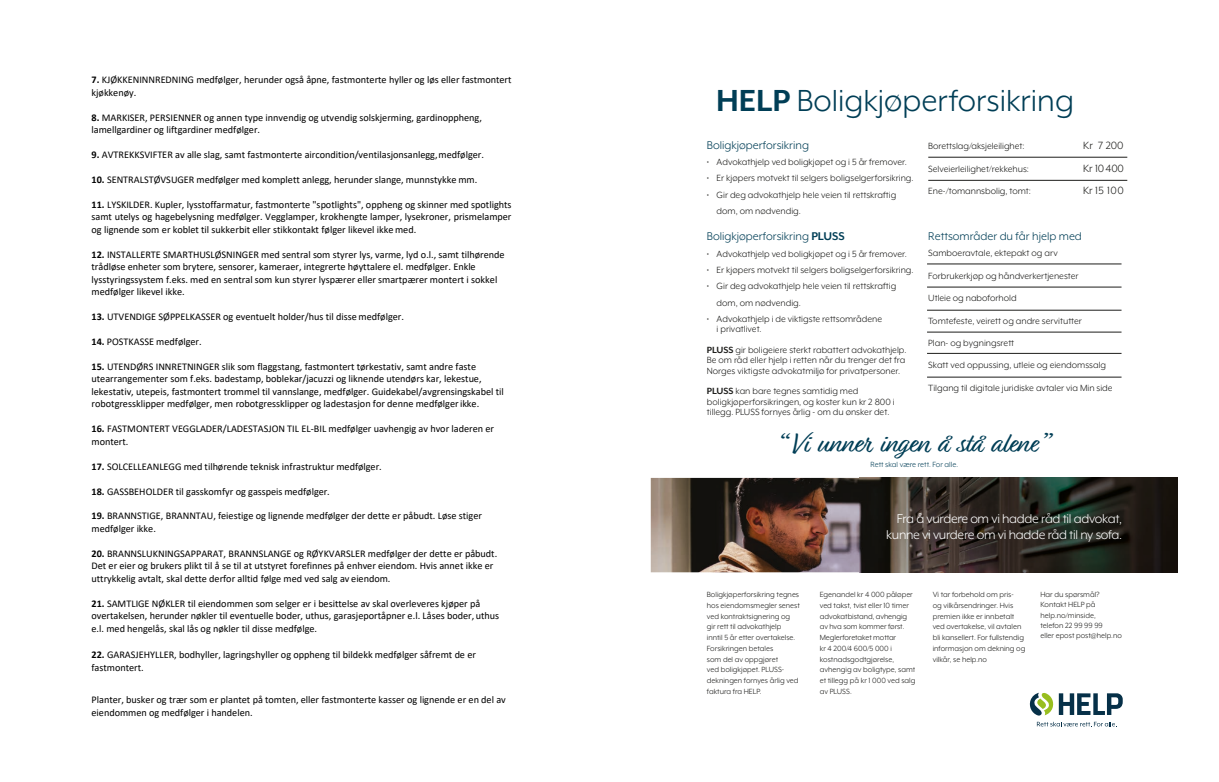
<style>
.page{position:relative;width:1219px;height:782px;background:#fff}
.page>*{position:absolute;margin:0;border:0;box-sizing:border-box;transform-origin:0 0}
.t1{font:35px "Mr Eaves XL Mod OT";color:#003e56}
.t2{font:29.3px "Relation";letter-spacing:-.02em;color:#003e56}
.t3{font:14.6px/16.4px "Mr Eaves XL Mod OT";letter-spacing:-.02em;color:#fff;text-align:right}
.t4{font:12.9px "Mr Eaves XL Mod OT";color:#003e56}
.t5{font:12px "Mr Eaves XL Mod OT";color:#1d1d1b}
.t6{font:10.3px/22.4px "Mr Eaves XL Mod OT";color:#1d1d1b}
.t7{font:10.2px/12.5px "Calibri";color:#000}
.t8{font:8.6px/10.8px "Mr Eaves XL Mod OT";color:#1d1d1b}
.t9{font:8.6px "Mr Eaves XL Mod OT";color:#003e56}
.s1{font-weight:700}
</style>
<div class="page">
<img style="left:651px;top:477px;width:209px;height:95px">
<hr style="left:928px;top:157px;width:199px;height:1px;background:#1d1d1b">
<hr style="left:928px;top:180px;width:199px;height:1px;background:#1d1d1b">
<hr style="left:927px;top:264px;width:194px;height:1px;background:#1d1d1b">
<hr style="left:927px;top:287px;width:194px;height:1px;background:#1d1d1b">
<hr style="left:927px;top:310px;width:194px;height:1px;background:#1d1d1b">
<hr style="left:927px;top:332px;width:194px;height:1px;background:#1d1d1b">
<hr style="left:927px;top:353px;width:194px;height:1px;background:#1d1d1b">
<hr style="left:927px;top:377px;width:194px;height:1px;background:#1d1d1b">
<svg style="left:1029px;top:692px;width:94px;height:23px"></svg>
<svg style="left:1037px;top:721px;width:78px;height:5px"></svg>
<img style="left:860px;top:477px;width:318px;height:95px">
<p class="t7" style="left:91px;top:73px;width:422px"><span class="s1">7.</span> KJØKKENINNREDNING medfølger, herunder også åpne, fastmonterte hyller og løs eller fastmontert kjøkkenøy.</p>
<p class="t7" style="left:91px;top:111px;width:392px"><span class="s1">8.</span> MARKISER, PERSIENNER og annen type innvendig og utvendig solskjerming, gardinoppheng, lamellgardiner og liftgardiner medfølger.</p>
<p class="t7" style="left:91px;top:148px;width:394px"><span class="s1">9.</span> AVTREKKSVIFTER av alle slag, samt fastmonterte aircondition/ventilasjonsanlegg,medfølger.</p>
<p class="t7" style="left:91px;top:173px;width:387px"><span class="s1">10.</span> SENTRALSTØVSUGER medfølger med komplett anlegg, herunder slange, munnstykke mm.</p>
<p class="t7" style="left:91px;top:198px;width:422px;text-align:justify"><span class="s1">11.</span> LYSKILDER. Kupler, lysstoffarmatur, fastmonterte "spotlights", oppheng og skinner med spotlights samt utelys og hagebelysning medfølger. Vegglamper, krokhengte lamper, lysekroner, prismelamper og lignende som er koblet til sukkerbit eller stikkontakt følger likevel ikkemed.</p>
<p class="t7" style="left:91px;top:248px;width:415px"><span class="s1">12.</span> INSTALLERTE SMARTHUSLØSNINGER med sentral som styrer lys, varme, lyd o.l., samt tilhørende trådløse enheter som brytere, sensorer, kameraer, integrerte høyttalere el. medfølger. Enkle lysstyringssystem f.eks. med en sentral som kun styrer lyspærer eller smartpærer montert i sokkel medfølger likevel ikke.</p>
<p class="t7" style="left:91px;top:310px;width:314px"><span class="s1">13.</span> UTVENDIGE SØPPELKASSER og eventuelt holder/hus til disse medfølger.</p>
<p class="t7" style="left:91px;top:335px;width:112px"><span class="s1">14.</span> POSTKASSE medfølger.</p>
<p class="t7" style="left:91px;top:360px;width:414px"><span class="s1">15.</span> UTENDØRS INNRETNINGER slik som flaggstang, fastmontert tørkestativ, samt andre faste utearrangementer som f.eks. badestamp, boblekar/jacuzzi og liknende utendørs kar, lekestue, lekestativ, utepeis, fastmontert trommel til vannslange, medfølger. Guidekabel/avgrensingskabel til robotgressklipper medfølger, men robotgressklipper og ladestasjon for denne medfølgerikke.</p>
<p class="t7" style="left:91px;top:422px;width:404px"><span class="s1">16.</span> FASTMONTERT VEGGLADER/LADESTASJON TIL EL-BIL medfølger uavhengig av hvor laderen er montert.</p>
<p class="t7" style="left:91px;top:459px;width:292px"><span class="s1">17.</span> SOLCELLEANLEGG med tilhørende teknisk infrastruktur medfølger.</p>
<p class="t7" style="left:91px;top:484px;width:240px"><span class="s1">18.</span> GASSBEHOLDER til gasskomfyr og gasspeis medfølger.</p>
<p class="t7" style="left:91px;top:509px;width:392px"><span class="s1">19.</span> BRANNSTIGE, BRANNTAU, feiestige og lignende medfølger der dette er påbudt. Løse stiger medfølger ikke.</p>
<p class="t7" style="left:91px;top:546px;width:407px"><span class="s1">20.</span> BRANNSLUKNINGSAPPARAT, BRANNSLANGE og RØYKVARSLER medfølger der dette er påbudt.<br>Det er eier og brukers plikt til å se til at utstyret forefinnes på enhver eiendom. Hvis annet ikke er uttrykkelig avtalt, skal dette derfor alltid følge med ved salg av eiendom.</p>
<p class="t7" style="left:91px;top:596px;width:409px"><span class="s1">21.</span> SAMTLIGE NØKLER til eiendommen som selger er i besittelse av skal overleveres kjøper på overtakelsen, herunder nøkler til eventuelle boder, uthus, garasjeportåpner e.l. Låses boder, uthus e.l. med hengelås, skal lås og nøkler til disse medfølge.</p>
<p class="t7" style="left:91px;top:647px;width:386px;line-height:13.5px"><span class="s1">22.</span> GARASJEHYLLER, bodhyller, lagringshyller og oppheng til bildekk medfølger såfremt de er fastmontert.</p>
<p class="t7" style="left:91px;top:692px;width:416px;line-height:13.5px">Planter, busker og trær som er plantet på tomten, eller fastmonterte kasser og lignende er en del av eiendommen og medfølger i handelen.</p>
<h1 class="t1" style="left:716px;top:87px;width:359px"><span class="s1">HELP</span> Boligkjøperforsikring</h1>
<p class="t4" style="left:707px;top:140px;width:104px">Boligkjøperforsikring</p>
<p class="t6" style="left:707px;top:151px;width:201px">• Advokathjelp ved boligkjøpet og i 5 år fremover.</p>
<p class="t6" style="left:707px;top:168px;width:208px">• Er kjøpers motvekt til selgers boligselgerforsikring.</p>
<p class="t6" style="left:717px;top:187px;width:181px;line-height:16.3px;text-indent:-10px">• Gir deg advokathjelp hele veien til rettskraftig dom, om nødvendig.</p>
<p class="t4" style="left:707px;top:231px;width:139px">Boligkjøperforsikring <span class="s1">PLUSS</span></p>
<p class="t6" style="left:707px;top:243px;width:201px">• Advokathjelp ved boligkjøpet og i 5 år fremover.</p>
<p class="t6" style="left:707px;top:259px;width:208px">• Er kjøpers motvekt til selgers boligselgerforsikring.</p>
<p class="t6" style="left:717px;top:278px;width:181px;line-height:16.3px;text-indent:-10px">• Gir deg advokathjelp hele veien til rettskraftig dom, om nødvendig.</p>
<p class="t6" style="left:717px;top:314px;width:167px;line-height:10.3px;text-indent:-10px">• Advokathjelp i de viktigste rettsområdene i privatlivet.</p>
<p class="t6" style="left:707px;top:345px;width:201px;line-height:10.3px;text-align:justify"><span class="s1">PLUSS</span> gir boligeiere sterkt rabattert advokathjelp.<br>Be om råd eller hjelp i retten når du trenger det fra Norges viktigste advokatmiljø for privatpersoner.</p>
<p class="t6" style="left:707px;top:386px;width:189px;line-height:10.3px"><span class="s1">PLUSS</span> kan bare tegnes samtidig med boligkjøperforsikringen, og koster kun kr 2 800 i tillegg. PLUSS fornyes årlig - om du ønsker det.</p>
<p class="t6" style="left:928px;top:135px;width:98px">Borettslag/aksjeleilighet:</p>
<p class="t5" style="left:1083px;top:141px;width:42px">Kr 7 200</p>
<p class="t6" style="left:928px;top:158px;width:102px">Selveierleilighet/rekkehus:</p>
<p class="t5" style="left:1083px;top:163px;width:42px">Kr 10 400</p>
<p class="t6" style="left:928px;top:180px;width:104px">Ene-/tomannsbolig, tomt:</p>
<p class="t5" style="left:1083px;top:186px;width:42px">Kr 15 100</p>
<p class="t4" style="left:928px;top:231px;width:155px">Rettsområder du får hjelp med</p>
<p class="t6" style="left:928px;top:242px;width:186px">Samboeravtale, ektepakt og arv Forbrukerkjøp og håndverkertjenester<br>Utleie og naboforhold<br>Tomtefeste, veirett og andre servitutter<br>Plan- og bygningsrett<br>Skatt ved oppussing, utleie og eiendomssalg Tilgang til digitale juridiske avtaler via Min side</p>
<h2 class="t2" style="left:778px;top:431px;width:273px">“Vi unner ingen å stå alene”</h2>
<p class="t9" style="left:870px;top:460px;width:89px">Rett skal være rett. For alle.</p>
<h3 class="t3" style="left:886px;top:511px;width:237px">Fra å vurdere om vi hadde råd til advokat, kunne vi vurdere om vi hadde råd til ny sofa.</h3>
<p class="t8" style="left:707px;top:589px;width:95px">Boligkjøperforsikring tegnes hos eiendomsmegler senest ved kontraktsignering og gir rett til advokathjelp<br>inntil 5 år etter overtakelse.<br>Forsikringen betales<br>som del av oppgjøret<br>ved boligkjøpet. PLUSS&shy;dekningen fornyes årlig ved faktura fra HELP.</p>
<p class="t8" style="left:820px;top:589px;width:97px">Egenandel kr 4 000 påløper ved takst, tvist eller 10 timer advokatbistand, avhengig av hva som kommer først.<br>Meglerforetaket mottar<br>kr 4 200/4 600/5 000 i kostnadsgodtgjørelse, avhengig av boligtype, samt et tillegg på kr 1 000 ved salg av PLUSS.</p>
<p class="t8" style="left:933px;top:589px;width:94px">Vi tar forbehold om pris-<br>og vilkårsendringer. Hvis premien ikke er innbetalt ved overtakelse, vil avtalen bli kansellert. For fullstendig informasjon om dekning og vilkår, se help.no</p>
<p class="t8" style="left:1040px;top:589px;width:83px;line-height:10.3px">Har du spørsmål?<br>Kontakt HELP på help.no/minside,<br>telefon 22 99 99 99<br>eller epost post@help.no</p>
</div>
